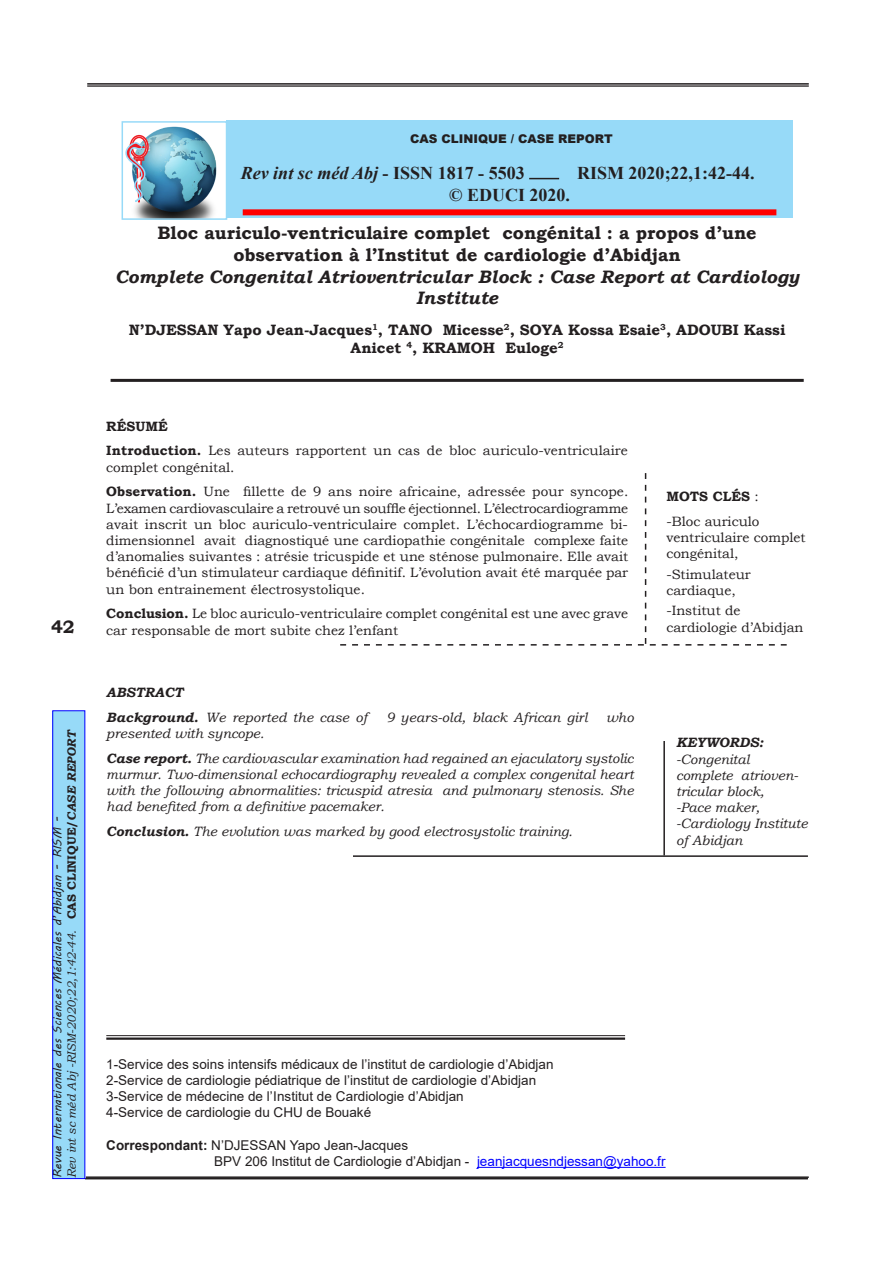
<style>
.page{position:relative;width:893px;height:1263px;background:#fff}
.page>*{position:absolute;margin:0;border:0;box-sizing:border-box;transform-origin:0 0}
.TITRE{font:700 18px/21.6px "Bookman Old Style";color:#231f20;text-align:center}
.TITRE-2{font:italic 700 18px/21.6px "Bookman Old Style";color:#231f20;text-align:center}
.t1{font:700 18px "Times New Roman";color:#231f20}
.t2{font:italic 700 18px "Times New Roman";color:#231f20}
.Auteur{font:700 15px/18px "Bookman Old Style";color:#231f20;text-align:center}
.RESUME{font:13.5px/16.2px "Bookman Old Style";color:#231f20}
.RESUME-2{font:italic 13.5px/16.2px "Bookman Old Style";color:#231f20}
.Titre_courant{font:13.5px "Arial";color:#231f20}
.RESUME-3{font:700 13.5px "Bookman Old Style";color:#231f20}
.RESUME-4{font:italic 700 13.5px "Bookman Old Style";color:#231f20}
.t3{font:italic 12px "Bookman Old Style";color:#231f20}
.t4{font:12px "MV Boli";letter-spacing:-.01em;color:#231f20}
.t5{font:900 12px "Arial";color:#231f20}
.s1{font-weight:700;font-style:normal}
.s2{font-weight:700}
.s3{font-style:normal}
.s4{font-weight:400}
.s5{color:#00f}
</style>
<div class="page">
<hr style="left:87px;top:83px;width:722px;height:1px;background:#231f20">
<hr style="left:87px;top:84px;width:722px;height:1px;background:#231f20">
<hr style="left:87px;top:86px;width:722px;height:1px;background:#231f20">
<hr style="left:85px;top:1178px;width:723px;height:1px;background:#231f20">
<hr style="left:86px;top:1176px;width:723px;height:2px;background:#231f20">
<div style="left:53px;top:711px;width:32px;height:467px;background:#97daf8"></div>
<img style="left:131px;top:126px;width:86px;height:91px">
<div style="left:122px;top:121px;width:105px;height:99px;border:2px solid #97daf8"></div>
<div style="left:131px;top:136px;width:17px;height:22px;border:2px solid #fff;border-radius:50%"></div>
<div style="left:131px;top:137px;width:16px;height:20px;border:2px solid #ee1d23;border-radius:50%"></div>
<div style="left:130px;top:135px;width:19px;height:24px;border:2px solid #ee1d23;border-radius:50%"></div>
<svg style="left:121px;top:140px;width:25px;height:80px"></svg>
<div style="left:226px;top:120px;width:567px;height:98px;background:#97daf8"></div>
<hr style="left:529px;top:178px;width:30px;height:1px;background:#231f20">
<div style="left:243px;top:209px;width:533px;height:6px;background:#f00"></div>
<hr style="left:111px;top:379px;width:693px;height:3px;background:#231f20">
<svg style="left:340px;top:473px;width:447px;height:173px"></svg>
<hr style="left:353px;top:855px;width:455px;height:2px;background:#231f20">
<hr style="left:663px;top:741px;width:2px;height:114px;background:#231f20">
<hr style="left:477px;top:1167px;width:189px;height:1px;background:#00f">
<hr style="left:106px;top:1035px;width:519px;height:1px;background:#231f20">
<hr style="left:106px;top:1037px;width:519px;height:3px;background:#231f20">
<p class="TITRE" style="left:51px;top:616px;width:25px">42</p>
<p class="t3" style="left:64px;top:1178px;width:450px;rotate:-90deg">Rev int sc méd Abj -RISM-2020;22,1:42-44. <span class="s1">CAS CLINIQUE/</span><span class="s2">CASE REPORT</span></p>
<p class="t4" style="left:49px;top:1178px;width:363px;rotate:-90deg">Revue Internationale des Sciences Médicales d’Abidjan - RISM -</p>
<p class="t5" style="left:410px;top:130px;width:204px">CAS CLINIQUE / CASE REPORT</p>
<p class="t2" style="left:241px;top:161px;width:285px">Rev int sc méd Abj <span class="s3">- ISSN 1817 - 5503</span></p>
<p class="t1" style="left:577px;top:160px;width:179px">RISM 2020;22,1:42-44.</p>
<p class="t1" style="left:449px;top:182px;width:122px">© EDUCI 2020.</p>
<p class="TITRE" style="left:158px;top:222px;width:601px">Bloc auriculo-ventriculaire complet congénital : a propos d’une observation à l’Institut de cardiologie d’Abidjan</p>
<p class="TITRE-2" style="left:115px;top:265px;width:685px">Complete Congenital Atrioventricular Block : Case Report at Cardiology<br>Institute</p>
<p class="Auteur" style="left:129px;top:321px;width:658px">N’DJESSAN Yapo Jean-Jacques<sup>1</sup>, TANO Micesse<sup>2</sup>, SOYA Kossa Esaie<sup>3</sup>, ADOUBI Kassi<br>Anicet <sup>4</sup>, KRAMOH Euloge<sup>2</sup></p>
<p class="RESUME-3" style="left:106px;top:416px;width:63px">RÉSUMÉ</p>
<p class="RESUME" style="left:106px;top:443px;width:523px"><span class="s2">Introduction.</span> Les auteurs rapportent un cas de bloc auriculo-ventriculaire complet congénital.</p>
<p class="RESUME" style="left:106px;top:484px;width:523px;text-align:justify"><span class="s2">Observation.</span> Une fillette de 9 ans noire africaine, adressée pour syncope.<br>L’examen cardiovasculaire a retrouvé un souffle éjectionnel. L’électrocardiogramme avait inscrit un bloc auriculo-ventriculaire complet. L’échocardiogramme bi&shy;dimensionnel avait diagnostiqué une cardiopathie congénitale complexe faite d’anomalies suivantes : atrésie tricuspide et une sténose pulmonaire. Elle avait bénéficié d’un stimulateur cardiaque définitif. L’évolution avait été marquée par un bon entrainement électrosystolique.</p>
<p class="RESUME" style="left:106px;top:606px;width:523px"><span class="s2">Conclusion.</span> Le bloc auriculo-ventriculaire complet congénital est une avec grave car responsable de mort subite chez l’enfant</p>
<p class="RESUME-4" style="left:106px;top:683px;width:78px">ABSTRACT</p>
<p class="RESUME-2" style="left:106px;top:709px;width:263px"><span class="s2">Background.</span> We reported the case of</p>
<p class="RESUME-2" style="left:386px;top:709px;width:203px">9 years-old, black African girl</p>
<p class="RESUME-2" style="left:606px;top:709px;width:29px">who</p>
<p class="RESUME-2" style="left:106px;top:725px;width:159px">presented with syncope.</p>
<p class="RESUME-2" style="left:106px;top:750px;width:529px;text-align:justify"><span class="s2">Case report.</span> The cardiovascular examination had regained an ejaculatory systolic murmur. Two-dimensional echocardiography revealed a complex congenital heart with the following abnormalities: tricuspid atresia and pulmonary stenosis. She had benefited from a definitive pacemaker.</p>
<p class="RESUME-2" style="left:106px;top:823px;width:468px"><span class="s2">Conclusion.</span> The evolution was marked by good electrosystolic training.</p>
<p class="RESUME-3" style="left:666px;top:487px;width:94px">MOTS CLÉS <span class="s4">:</span></p>
<p class="RESUME" style="left:666px;top:513px;width:141px">-Bloc auriculo ventriculaire complet congénital,</p>
<p class="RESUME" style="left:666px;top:566px;width:86px">-Stimulateur cardiaque,</p>
<p class="RESUME" style="left:666px;top:603px;width:139px">-Institut de cardiologie d’Abidjan</p>
<p class="RESUME-2" style="left:676px;top:735px;width:123px"><span class="s2">KEYWORDS: </span>-Congenital complete atrioven&shy;tricular block,</p>
<p class="RESUME-2" style="left:676px;top:799px;width:133px">-Pace maker, -Cardiology Institute of Abidjan</p>
<p class="Titre_courant" style="left:106px;top:1055px;width:449px">1-Service des soins intensifs médicaux de l’institut de cardiologie d’Abidjan</p>
<p class="Titre_courant" style="left:106px;top:1071px;width:431px">2-Service de cardiologie pédiatrique de l’institut de cardiologie d’Abidjan</p>
<p class="Titre_courant" style="left:106px;top:1087px;width:359px">3-Service de médecine de l’Institut de Cardiologie d’Abidjan</p>
<p class="Titre_courant" style="left:106px;top:1103px;width:266px">4-Service de cardiologie du CHU de Bouaké</p>
<p class="Titre_courant" style="left:106px;top:1136px;width:303px"><span class="s2">Correspondant:</span> N’DJESSAN Yapo Jean-Jacques</p>
<p class="Titre_courant" style="left:214px;top:1152px;width:453px">BPV 206 Institut de Cardiologie d’Abidjan - <span class="s5">jeanjacquesndjessan@yahoo.fr</span></p>
</div>
